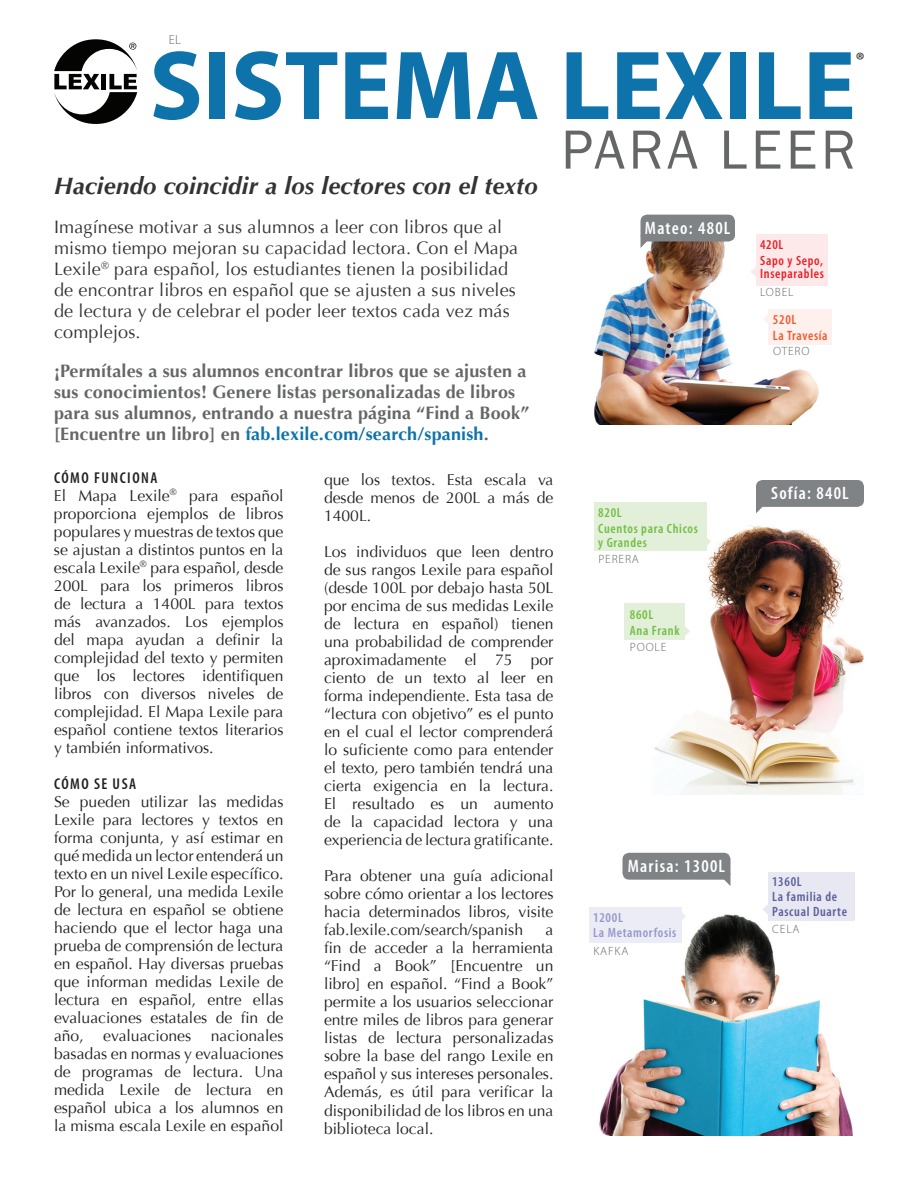
<style>
.page{position:relative;width:918px;height:1188px;background:#fff}
.page>*{position:absolute;margin:0;border:0;box-sizing:border-box;transform-origin:0 0}
.t1{font:700 99px "Myriad Pro";color:#0e73ab}
.t2{font:57px "Franklin Gothic";letter-spacing:.065em;color:#656767}
.t3{font:italic 700 24px "Optima";letter-spacing:.01em;color:#323332}
.t4{font:21px "Myriad Pro";color:#231f20}
.t5{font:18px/21px "Optima";letter-spacing:.01em;color:#323332}
.t6{font:700 18px/21px "Optima";letter-spacing:.01em;color:#656767}
.t7{font:600 condensed 18px "Myriad Pro";letter-spacing:.07em;color:#fff}
.t8{font:15.75px/18px "Optima";color:#231f20;text-align:justify}
.t9{font:600 condensed 15.75px "Myriad Pro";letter-spacing:.095em;color:#231f20}
.t10{font:600 condensed 13.5px/16.2px "Myriad Pro";letter-spacing:.05em;color:#72bf43}
.t11{font:600 condensed 13.5px/15px "Myriad Pro";letter-spacing:.05em;color:#5b5e9c}
.t12{font:600 condensed 13.5px/16.2px "Myriad Pro";letter-spacing:.05em;color:#ec1f26}
.t13{font:600 condensed 13.5px/15px "Myriad Pro";letter-spacing:.05em;color:#9697ca}
.t14{font:600 condensed 13.5px/16.2px "Myriad Pro";letter-spacing:.05em;color:#f1592e}
.t15{font:300 13.2px "Myriad Pro";color:#656767}
.t16{font:300 12px "Myriad Pro";letter-spacing:.07em;color:#656767}
.s1{color:#0e73ab}
</style>
<div class="page">
<svg style="left:54px;top:39px;width:83px;height:85px"></svg>
<img style="left:594px;top:242px;width:226px;height:182px">
<div style="left:640px;top:215px;width:95px;height:27px;background:#808385;border-radius:7px"></div>
<svg style="left:640px;top:235px;width:7px;height:13px"></svg>
<img style="left:652px;top:525px;width:212px;height:269px">
<div style="left:756px;top:480px;width:108px;height:27px;background:#808385;border-radius:7px"></div>
<svg style="left:756px;top:503px;width:6px;height:10px"></svg>
<div style="left:624px;top:604px;width:61px;height:36px;background:#e2efd9"></div>
<svg style="left:685px;top:625px;width:5px;height:13px"></svg>
<img style="left:599px;top:896px;width:256px;height:239px">
<div style="left:622px;top:853px;width:108px;height:27px;background:#808385;border-radius:7px"></div>
<svg style="left:724px;top:876px;width:6px;height:10px"></svg>
<div style="left:594px;top:502px;width:112px;height:49px;background:#e2efd9"></div>
<svg style="left:706px;top:535px;width:5px;height:13px"></svg>
<div style="left:769px;top:309px;width:63px;height:36px;background:#fef0ed"></div>
<svg style="left:763px;top:312px;width:6px;height:13px"></svg>
<div style="left:756px;top:234px;width:71px;height:51px;background:#fde9ea"></div>
<svg style="left:751px;top:265px;width:5px;height:13px"></svg>
<div style="left:589px;top:907px;width:92px;height:36px;background:#ebecf5"></div>
<svg style="left:681px;top:910px;width:5px;height:13px"></svg>
<div style="left:768px;top:872px;width:86px;height:49px;background:#e7e8f1"></div>
<svg style="left:763px;top:903px;width:5px;height:13px"></svg>
<p class="t15" style="left:169px;top:32px;width:14px">EL</p>
<h1 class="t1" style="left:149px;top:21px;width:708px">SISTEMA LEXILE</h1>
<h3 class="t4" style="left:856px;top:47px;width:10px">®</h3>
<h2 class="t2" style="left:561px;top:114px;width:296px">PARA LEER</h2>
<h3 class="t3" style="left:54px;top:172px;width:485px">Haciendo coincidir a los lectores con el texto</h3>
<p class="t5" style="left:54px;top:217px;width:466px">Imagínese motivar a sus alumnos a leer con libros que al mismo tiempo mejoran su capacidad lectora. Con el Mapa Lexile<sup>®</sup> para español, los estudiantes tienen la posibilidad de encontrar libros en español que se ajusten a sus niveles de lectura y de celebrar el poder leer textos cada vez más complejos.</p>
<p class="t6" style="left:54px;top:361px;width:477px">¡Permítales a sus alumnos encontrar libros que se ajusten a sus conocimientos! Genere listas personalizadas de libros para sus alumnos, entrando a nuestra página “Find a Book” [Encuentre un libro] en <span class="s1">fab.lexile.com/search/spanish</span>.</p>
<p class="t9" style="left:54px;top:468px;width:105px">CÓMO FUNCIONA</p>
<p class="t8" style="left:54px;top:487px;width:231px">El Mapa Lexile<sup>®</sup> para español proporciona ejemplos de libros populares y muestras de textos que se ajustan a distintos puntos en la escala Lexile<sup>®</sup> para español, desde 200L para los primeros libros de lectura a 1400L para textos más avanzados. Los ejemplos del mapa ayudan a definir la complejidad del texto y permiten que los lectores identifiquen libros con diversos niveles de complejidad. El Mapa Lexile para español contiene textos literarios y también informativos.</p>
<p class="t9" style="left:54px;top:774px;width:84px">CÓMO SE USA</p>
<p class="t8" style="left:54px;top:793px;width:231px">Se pueden utilizar las medidas Lexile para lectores y textos en forma conjunta, y así estimar en qué medida un lector entenderá un texto en un nivel Lexile específico.<br>Por lo general, una medida Lexile de lectura en español se obtiene haciendo que el lector haga una prueba de comprensión de lectura en español. Hay diversas pruebas que informan medidas Lexile de lectura en español, entre ellas evaluaciones estatales de fin de año, evaluaciones nacionales basadas en normas y evaluaciones de programas de lectura. Una medida Lexile de lectura en español ubica a los alumnos en la misma escala Lexile en español</p>
<p class="t8" style="left:324px;top:471px;width:231px">que los textos. Esta escala va desde menos de 200L a más de 1400L.</p>
<p class="t8" style="left:324px;top:543px;width:231px">Los individuos que leen dentro de sus rangos Lexile para español (desde 100L por debajo hasta 50L por encima de sus medidas Lexile de lectura en español) tienen una probabilidad de comprender aproximadamente el 75 por ciento de un texto al leer en forma independiente. Esta tasa de “lectura con objetivo” es el punto en el cual el lector comprenderá lo suficiente como para entender el texto, pero también tendrá una cierta exigencia en la lectura.<br>El resultado es un aumento de la capacidad lectora y una experiencia de lectura gratificante.</p>
<p class="t8" style="left:324px;top:867px;width:231px">Para obtener una guía adicional sobre cómo orientar a los lectores hacia determinados libros, visite fab.lexile.com/search/spanish</p>
<p class="t8" style="left:324px;top:921px;width:231px;text-indent:222px">a fin de acceder a la herramienta “Find a Book” [Encuentre un libro] en español. “Find a Book” permite a los usuarios seleccionar entre miles de libros para generar listas de lectura personalizadas sobre la base del rango Lexile en español y sus intereses personales.<br>Además, es útil para verificar la disponibilidad de los libros en una biblioteca local.</p>
<p class="t7" style="left:645px;top:217px;width:87px">Mateo: 480L</p>
<p class="t12" style="left:760px;top:236px;width:64px">420L<br>Sapo y Sepo,</p>
<p class="t12" style="left:760px;top:265px;width:65px">Inseparables</p>
<p class="t16" style="left:760px;top:285px;width:35px">LOBEL</p>
<p class="t14" style="left:773px;top:311px;width:56px">520L<br>La Travesía</p>
<p class="t16" style="left:773px;top:344px;width:38px">OTERO</p>
<p class="t10" style="left:598px;top:504px;width:101px">820L<br>Cuentos para Chicos</p>
<p class="t10" style="left:598px;top:534px;width:50px">y Grandes</p>
<p class="t16" style="left:598px;top:552px;width:42px">PERERA</p>
<p class="t10" style="left:630px;top:606px;width:51px">860L<br>Ana Frank</p>
<p class="t16" style="left:630px;top:640px;width:38px">POOLE</p>
<p class="t7" style="left:771px;top:482px;width:79px">Sofía: 840L</p>
<p class="t7" style="left:628px;top:855px;width:99px">Marisa: 1300L</p>
<p class="t13" style="left:593px;top:910px;width:85px">1200L<br>La Metamorfosis</p>
<p class="t16" style="left:593px;top:944px;width:37px">KAFKA</p>
<p class="t11" style="left:772px;top:874px;width:76px">1360L<br>La familia de<br>Pascual Duarte</p>
<p class="t16" style="left:772px;top:921px;width:29px">CELA</p>
</div>
